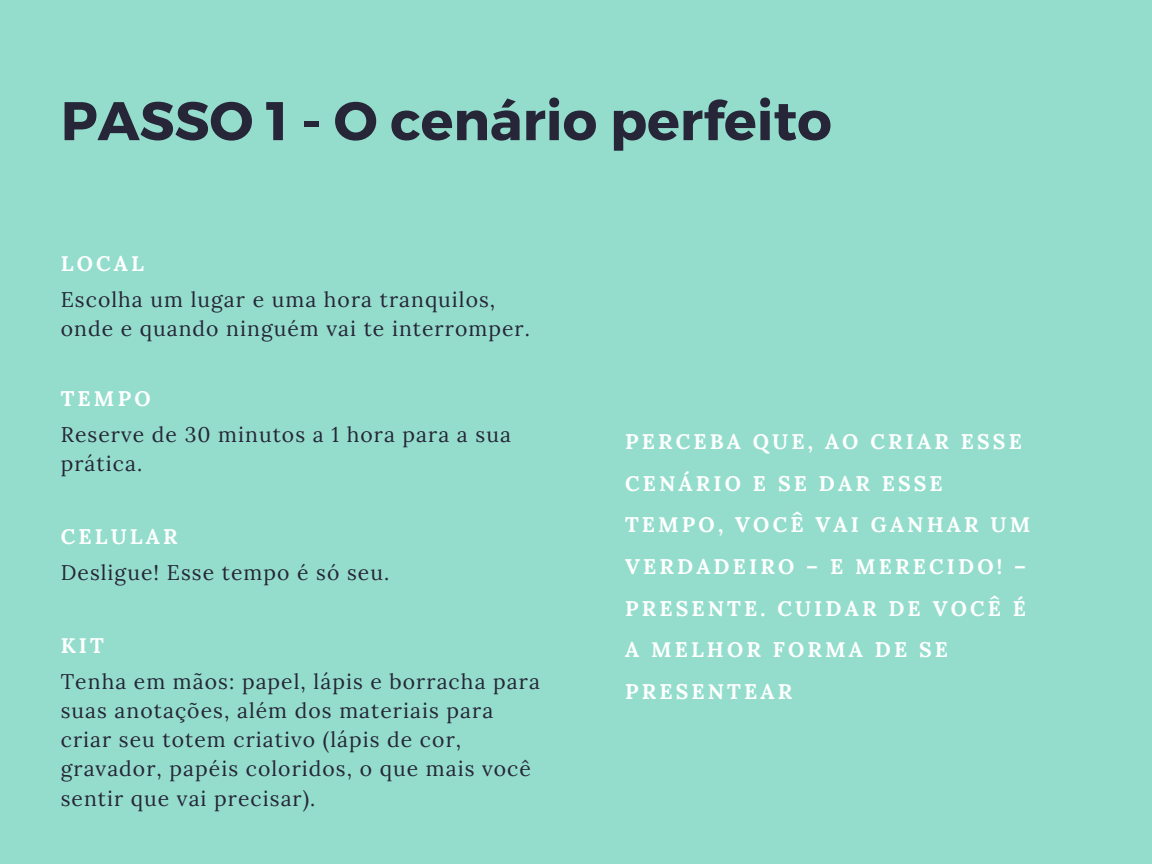
<style>
.page{position:relative;width:1152px;height:864px;background:#94ddcc}
.page>*{position:absolute;margin:0;border:0;box-sizing:border-box;transform-origin:0 0}
.t1{font:700 54.3px "Montserrat";color:#262638}
.t2{font:21.15px/29.2px "Lora";letter-spacing:.05em;color:#262638}
.t3{font:700 21.15px/41.7px "Lora";letter-spacing:.15em;color:#fff}
</style>
<div class="page">
<p class="t1" style="left:61px;top:86px;width:773px">PASSO 1 - O cenário perfeito</p>
<p class="t3" style="left:61px;top:243px;width:85px">LOCAL</p>
<p class="t2" style="left:61px;top:285px;width:471px">Escolha um lugar e uma hora tranquilos, onde e quando ninguém vai te interromper.</p>
<p class="t3" style="left:61px;top:377px;width:91px">TEMPO</p>
<p class="t2" style="left:61px;top:420px;width:452px">Reserve de 30 minutos a 1 hora para a sua prática.</p>
<p class="t3" style="left:61px;top:515px;width:118px">CELULAR</p>
<p class="t2" style="left:61px;top:557px;width:330px">Desligue! Esse tempo é só seu.</p>
<p class="t3" style="left:61px;top:624px;width:45px">KIT</p>
<p class="t2" style="left:61px;top:666px;width:481px">Tenha em mãos: papel, lápis e borracha para suas anotações, além dos materiais para criar seu totem criativo (lápis de cor, gravador, papéis coloridos, o que mais você sentir que vai precisar).</p>
<p class="t3" style="left:625px;top:420px;width:398px">PERCEBA QUE, AO CRIAR ESSE<br>CENÁRIO E SE DAR ESSE</p>
<p class="t3" style="left:625px;top:504px;width:407px">TEMPO, VOCÊ VAI GANHAR UM<br>VERDADEIRO – E MERECIDO! –<br>PRESENTE. CUIDAR DE VOCÊ É</p>
<p class="t3" style="left:625px;top:629px;width:325px">A MELHOR FORMA DE SE<br>PRESENTEAR</p>
</div>
